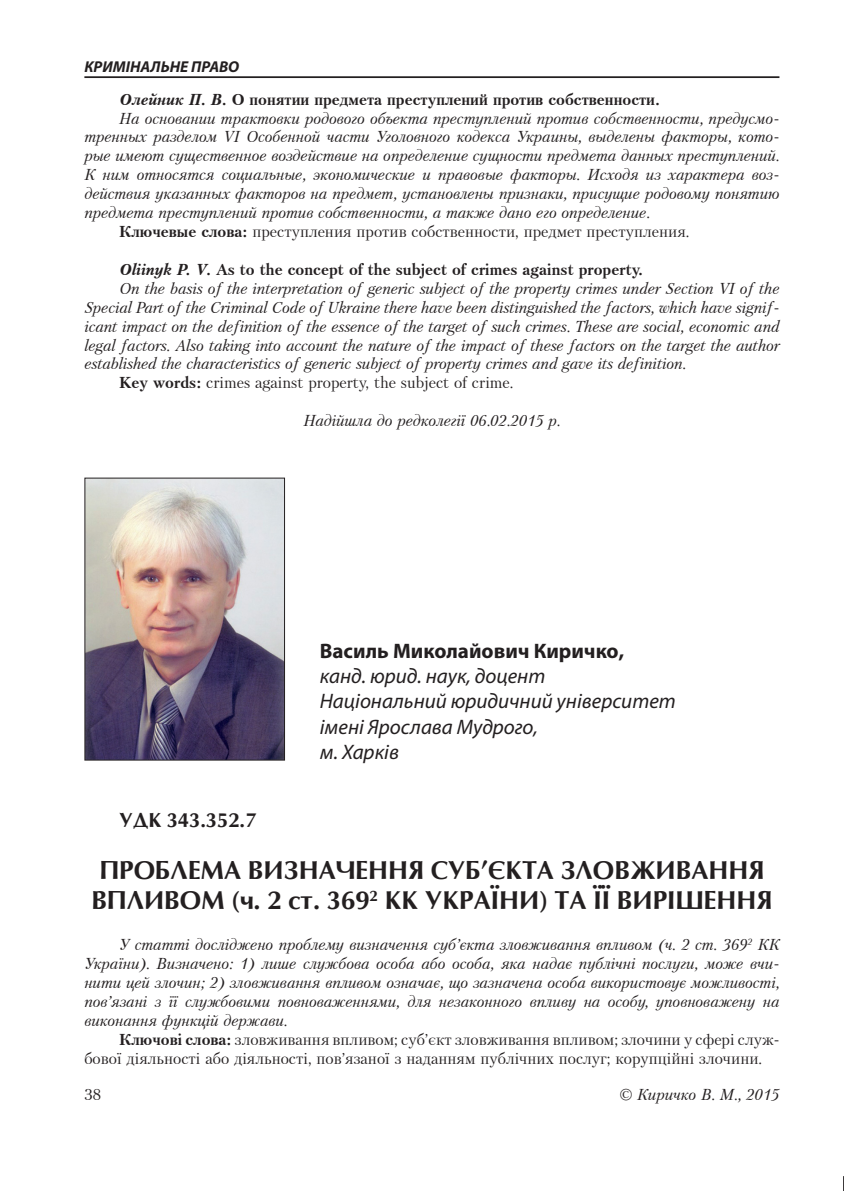
<style>
.page{position:relative;width:844px;height:1191px;background:#fff}
.page>*{position:absolute;margin:0;border:0;box-sizing:border-box;transform-origin:0 0}
.Заголовок{font:700 24.5px/29.4px "Opium";color:#231f20;text-align:center}
.Под_именем{font:italic 21px "Myriad Pro";color:#231f20}
.Имя{font:700 21px "Myriad Pro";color:#231f20}
.УДК{font:700 19.25px "Opium";color:#231f20}
.Анотация{font:italic 15.75px/18.9px "Petersburg CTT";color:#231f20;text-align:justify}
.Анотация-2{font:15.75px/18.9px "Petersburg CTT";color:#231f20}
.Анотация-3{font:700 15.75px "Petersburg CTT";color:#231f20}
.Конец{font:italic 15.75px "Petersburg CTT";color:#231f20}
.Сноска{font:italic 15.75px "Petersburg CTT";color:#231f20}
.Текст{font:italic 700 15.75px "Myriad Pro";color:#231f20}
.Текст-2{font:15.75px "Petersburg CTT";color:#231f20}
.s1{font-style:italic}
.s2{font-weight:700}
</style>
<div class="page">
<hr style="left:84px;top:76px;width:695px;height:2px;background:#231f20">
<img style="left:86px;top:479px;width:197px;height:279px">
<div style="left:84px;top:477px;width:201px;height:283px;border:1px solid #231f20"></div>
<p class="Текст" style="left:84px;top:56px;width:156px">КРИМІНАЛЬНЕ ПРАВО</p>
<p class="Анотация-3" style="left:119px;top:89px;width:542px"><span class="s1">Олейник П. В.</span> О понятии предмета преступлений против собственности.</p>
<p class="Анотация" style="left:84px;top:108px;width:696px;text-indent:35px">На основании трактовки родового объекта преступлений против собственности, предусмо&shy;тренных разделом VI Особенной части Уголовного кодекса Украины, выделены факторы, кото&shy;рые имеют существенное воздействие на определение сущности предмета данных преступлений.<br>К ним относятся социальные, экономические и правовые факторы. Исходя из характера воз&shy;действия указанных факторов на предмет, установлены признаки, присущие родовому понятию предмета преступлений против собственности, а также дано его определение.</p>
<p class="Анотация-2" style="left:119px;top:222px;width:571px"><span class="s2">Ключевые слова:</span> преступления против собственности, предмет преступления.</p>
<p class="Анотация-3" style="left:119px;top:260px;width:525px"><span class="s1">Oliinyk P. V.</span> As to the concept of the subject of crimes against property.</p>
<p class="Анотация" style="left:84px;top:279px;width:696px;text-indent:35px">On the basis of the interpretation of generic subject of the property crimes under Section VI of the Special Part of the Criminal Code of Ukraine there have been distinguished the factors, which have signif&shy;icant impact on the definition of the essence of the target of such crimes. These are social, economic and legal factors. Also taking into account the nature of the impact of these factors on the target the author established the characteristics of generic subject of property crimes and gave its definition.</p>
<p class="Анотация-2" style="left:119px;top:373px;width:395px"><span class="s2">Key words:</span> crimes against property, the subject of crime.</p>
<p class="Конец" style="left:303px;top:411px;width:258px">Надійшла до редколегії 06.02.2015 р.</p>
<p class="Имя" style="left:319px;top:637px;width:306px">Василь Миколайович Киричко,</p>
<p class="Под_именем" style="left:319px;top:663px;width:227px">канд. юрид. наук, доцент</p>
<p class="Под_именем" style="left:319px;top:688px;width:357px">Національний юридичний університет</p>
<p class="Под_именем" style="left:319px;top:713px;width:220px">імені Ярослава Мудрого,</p>
<p class="Под_именем" style="left:319px;top:739px;width:81px">м. Харків</p>
<p class="УДК" style="left:119px;top:807px;width:139px">УДК 343.352.7</p>
<p class="Заголовок" style="left:91px;top:855px;width:682px">ПРОБЛЕМА ВИЗНАЧЕННЯ СУБ’ЄКТА ЗЛОВЖИВАННЯ<br>ВПЛИВОМ (ч. 2 ст. 369<sup>2</sup> КК УКРАЇНИ) ТА ЇЇ ВИРІШЕННЯ</p>
<p class="Анотация" style="left:84px;top:935px;width:696px;text-indent:35px">У статті досліджено проблему визначення суб’єкта зловживання впливом (ч. 2 ст. 369<sup>2</sup> КК України). Визначено: 1) лише службова особа або особа, яка надає публічні послуги, може вчи&shy;нити цей злочин; 2) зловживання впливом означає, що зазначена особа використовує можливості, пов’язані з її службовими повноваженнями, для незаконного впливу на особу, уповноважену на виконання функцій держави.</p>
<p class="Анотация-2" style="left:84px;top:1029px;width:696px;text-indent:35px"><span class="s2">Ключові слова:</span> зловживання впливом; суб’єкт зловживання впливом; злочини у сфері служ&shy;бової діяльності або діяльності, пов’язаної з наданням публічних послуг; корупційні злочини.</p>
<p class="Текст-2" style="left:84px;top:1085px;width:18px">38</p>
<p class="Сноска" style="left:618px;top:1085px;width:162px">© Киричко В. М., 2015</p>
</div>
